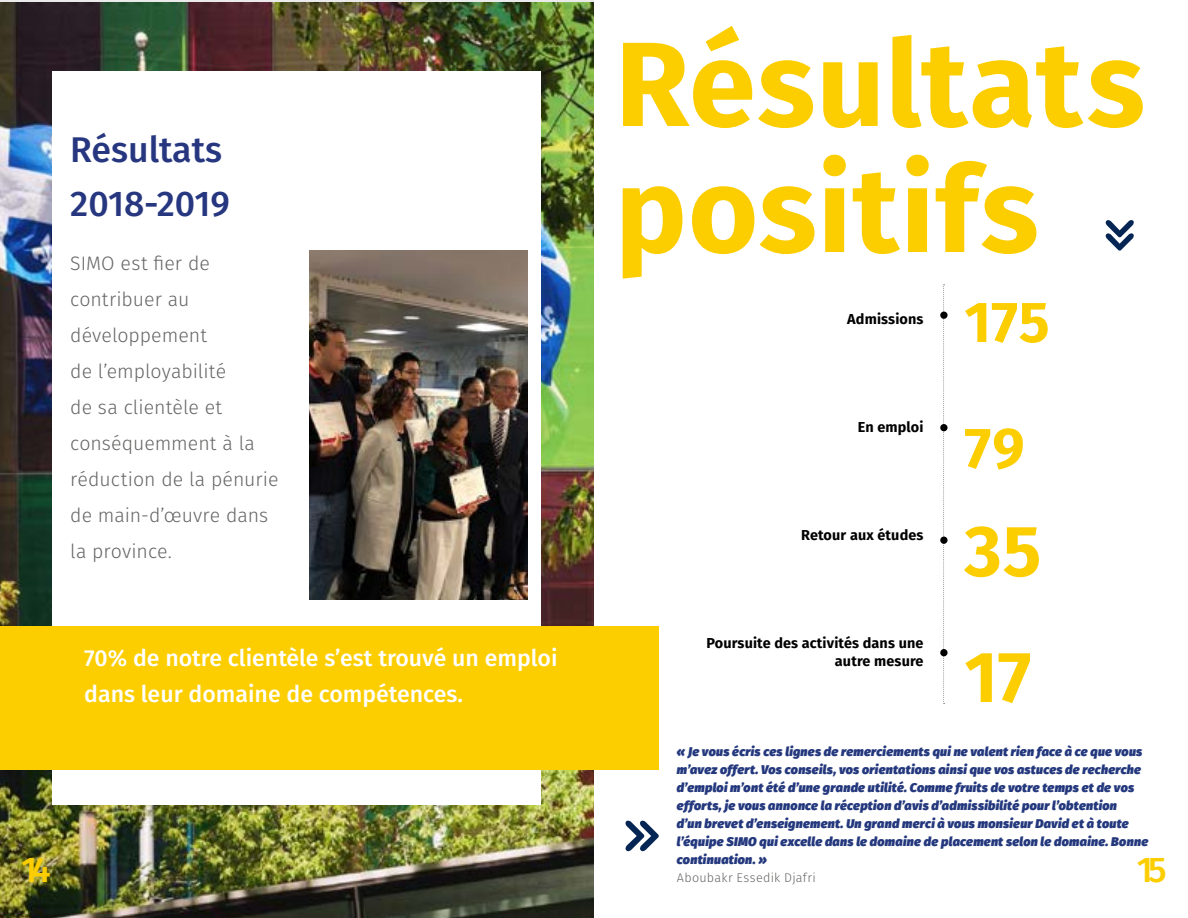
<style>
.page{position:relative;width:1188px;height:918px;background:#fff}
.page>*{position:absolute;margin:0;border:0;box-sizing:border-box;transform-origin:0 0}
.t1{font:700 120px/126px "Fira Sans";letter-spacing:.01em;color:#fcce00}
.t2{font:700 72px "Fira Sans";color:#fcce00}
.t3{font:700 57.6px "Fira Sans";color:#fcce00}
.t4{font:500 35.7px/54px "Fira Sans";color:#263780}
.t5{font:500 35.7px "Fira Sans";color:#fcce00}
.t6{font:500 23.1px/36px "Fira Sans";color:#fff}
.t7{font:300 19.5px/36px "Fira Sans";color:#656664}
.t8{font:700 14.4px/18px "Fira Sans";letter-spacing:.01em;color:#000;text-align:right}
.t9{font:italic 900 12.6px/18px "Fira Sans";letter-spacing:.02em;color:#24387d}
.t10{font:300 12.6px "Fira Sans";letter-spacing:.025em;color:#656664}
</style>
<div class="page">
<img style="left:0;top:2px;width:594px;height:916px">
<div style="left:52px;top:72px;width:489px;height:733px;background:#fff"></div>
<div style="left:0;top:626px;width:659px;height:144px;background:#fcce00"></div>
<img style="left:310px;top:251px;width:217px;height:349px">
<svg style="left:625px;top:820px;width:34px;height:32px"></svg>
<svg style="left:943px;top:285px;width:2px;height:419px"></svg>
<div style="left:940px;top:312px;width:8px;height:7px;background:#000;border-radius:50%"></div>
<div style="left:940px;top:424px;width:8px;height:7px;background:#000;border-radius:50%"></div>
<div style="left:940px;top:537px;width:8px;height:7px;background:#000;border-radius:50%"></div>
<div style="left:940px;top:649px;width:8px;height:7px;background:#000;border-radius:50%"></div>
<svg style="left:1105px;top:220px;width:29px;height:31px"></svg>
<h3 class="t4" style="left:70px;top:121px;width:161px">Résultats<br>2018-2019</h3>
<h3 class="t7" style="left:70px;top:245px;width:210px">SIMO est fier de contribuer au développement<br>de l’employabilité<br>de sa clientèle et conséquemment à la réduction de la pénurie de main-d’œuvre dans la province.</h3>
<h3 class="t6" style="left:84px;top:639px;width:475px">70% de notre clientèle s’est trouvé un emploi dans leur domaine de compétences.</h3>
<h3 class="t5" style="left:21px;top:841px;width:31px">14</h3>
<h1 class="t1" style="left:615px;top:13px;width:531px">Résultats positifs</h1>
<h3 class="t3" style="left:964px;top:273px;width:87px">175</h3>
<p class="t8" style="left:847px;top:309px;width:78px">Admissions</p>
<p class="t8" style="left:858px;top:417px;width:67px">En emploi</p>
<p class="t8" style="left:801px;top:525px;width:124px">Retour aux études</p>
<p class="t8" style="left:707px;top:633px;width:218px">Poursuite des activités dans une autre mesure</p>
<h3 class="t3" style="left:964px;top:399px;width:62px">79</h3>
<h2 class="t2" style="left:964px;top:490px;width:78px">35</h2>
<h2 class="t2" style="left:964px;top:616px;width:69px">17</h2>
<p class="t9" style="left:677px;top:741px;width:473px">« Je vous écris ces lignes de remerciements qui ne valent rien face à ce que vous m’avez offert. Vos conseils, vos orientations ainsi que vos astuces de recherche d’emploi m’ont été d’une grande utilité. Comme fruits de votre temps et de vos efforts, je vous annonce la réception d’avis d’admissibilité pour l’obtention<br>d’un brevet d’enseignement. Un grand merci à vous monsieur David et à toute l’équipe SIMO qui excelle dans le domaine de placement selon le domaine. Bonne continuation. »</p>
<h3 class="t5" style="left:1137px;top:841px;width:31px">15</h3>
<p class="t10" style="left:677px;top:869px;width:140px">Aboubakr Essedik Djafri</p>
</div>
